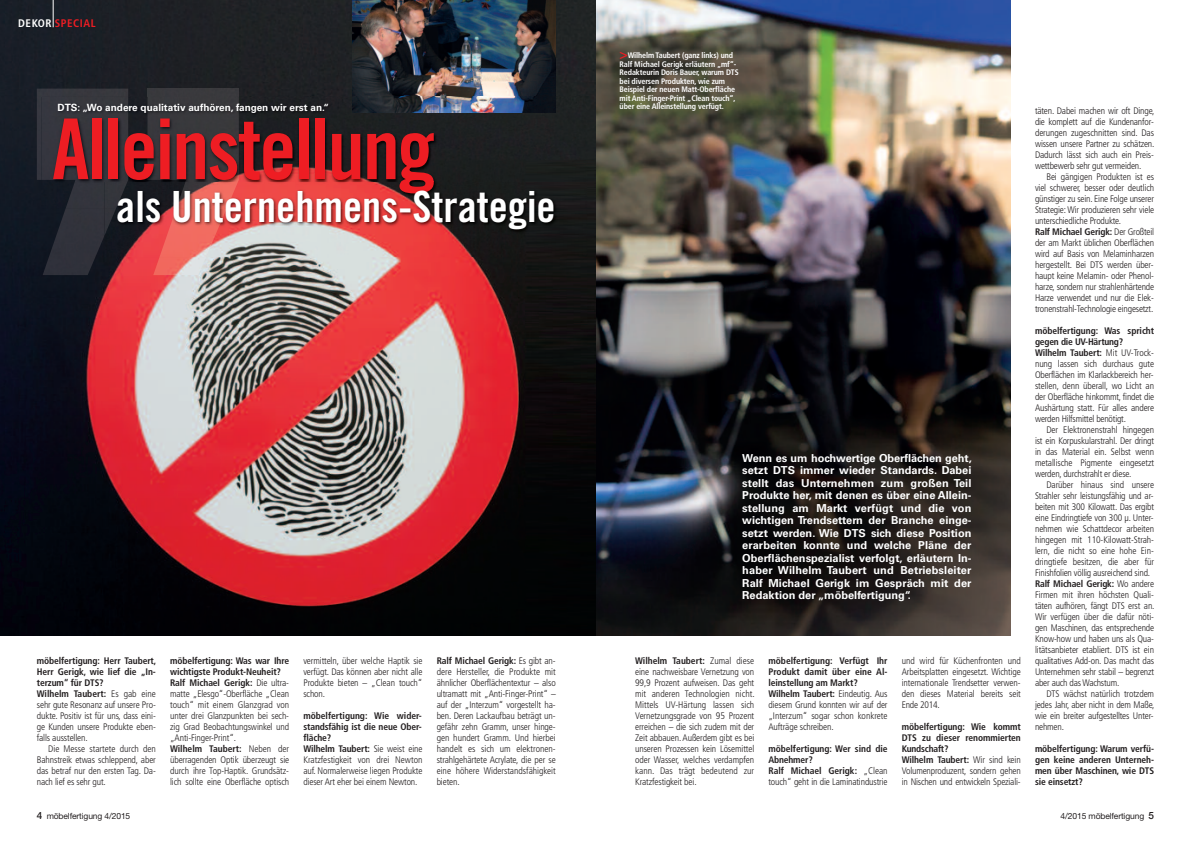
<style>
.page{position:relative;width:1191px;height:842px;background:#fff}
.page>*{position:absolute;margin:0;border:0;box-sizing:border-box;transform-origin:0 0}
.t1{font:84px "Trade Gothic LT Bold Cond Twenty";letter-spacing:-.025em;color:#ee1d23}
.t2{font:43px "Trade Gothic LT Bold Cond Twenty";color:#fff}
.t3{font:700 11px/12.5px "Univers LT";color:#fff;text-align:justify}
.t4{font:700 condensed 11px "Frutiger LT";letter-spacing:.05em;color:#ee1d23}
.t5{font:700 10px "Univers LT";color:#fff}
.t6{font:300 condensed 9.5px/11px "Frutiger LT";letter-spacing:-.015em;color:#231f20;text-align:justify}
.t7{font:700 condensed 9.5px/11px "Frutiger LT";letter-spacing:-.01em;color:#231f20}
.t8{font:8.5px "Helvetica Neue LT";letter-spacing:-.015em;color:#231f20}
.t9{font:700 condensed 8px/8.5px "Frutiger LT";letter-spacing:-.015em;color:#fff}
.s1{color:#fff}
.s2{font-size:14px;color:#ee1d23}
.s3{font-weight:700}
.s4{font-weight:300}
.s5{font-weight:500;font-size:10px}
</style>
<div class="page">
<img style="left:595px;top:0;width:415px;height:635px">
<svg style="left:0;top:0;width:595px;height:635px;background:#61393e"></svg>
<svg style="left:53px;top:0;width:1px;height:27px"></svg>
<img style="left:353px;top:0;width:203px;height:97px">
<img style="left:153px;top:257px;width:53px;height:18px">
<img style="left:147px;top:89px;width:92px;height:8px">
<img style="left:43px;top:209px;width:61px;height:66px">
<img style="left:37px;top:89px;width:91px;height:91px">
<img style="left:186px;top:97px;width:399px;height:85px">
<img style="left:128px;top:97px;width:58px;height:85px">
<img style="left:353px;top:97px;width:203px;height:16px">
<img style="left:41px;top:97px;width:87px;height:112px">
<img style="left:226px;top:182px;width:360px;height:75px">
<img style="left:104px;top:209px;width:55px;height:48px">
<img style="left:159px;top:209px;width:67px;height:48px">
<img style="left:104px;top:209px;width:12px;height:27px">
<img style="left:238px;top:182px;width:347px;height:27px">
<img style="left:127px;top:182px;width:49px;height:27px">
<img style="left:176px;top:182px;width:62px;height:27px">
<img style="left:104px;top:182px;width:23px;height:27px">
<img style="left:399px;top:182px;width:35px;height:11px">
<p class="t4" style="left:18px;top:19px;width:79px"><span class="s1">DEKOR</span> SPECIAL</p>
<p class="t5" style="left:58px;top:104px;width:273px">DTS: „Wo andere qualitativ aufhören, fangen wir erst an.“</p>
<h1 class="t1" style="left:52px;top:118px;width:385px">Alleinstellung</h1>
<h2 class="t2" style="left:116px;top:191px;width:441px">als Unternehmens-Strategie</h2>
<p class="t9" style="left:619px;top:52px;width:121px"><span class="s2">&gt;</span>Wilhelm Taubert (ganz links) und Ralf Michael Gerigk erläutern „mf“- Redakteurin Doris Bauer, warum DTS bei diversen Produkten, wie zum Beispiel der neuen Matt-Oberfläche mit Anti-Finger-Print „Clean touch“, über eine Alleinstellung verfügt.</p>
<p class="t3" style="left:742px;top:452px;width:231px">Wenn es um hochwertige Oberflächen geht, setzt DTS immer wieder Standards. Dabei stellt das Unternehmen zum großen Teil Produkte her, mit denen es über eine Allein&shy;stellung am Markt verfügt und die von wichtigen Trendsettern der Branche einge&shy;setzt werden. Wie DTS sich diese Position erarbeiten konnte und welche Pläne der Oberflächenspezialist verfolgt, erläutern In&shy;haber Wilhelm Taubert und Betriebsleiter Ralf Michael Gerigk im Gespräch mit der Redaktion der „möbelfertigung“.</p>
<p class="t6" style="left:37px;top:656px;width:121px;text-align:left"><span class="s3">möbelfertigung: Herr Taubert,<br>Herr Gerigk, wie lief die „In&shy;terzum“ für DTS?<br>Wilhelm Taubert:</span> Es gab eine sehr gute Resonanz auf unsere Pro&shy;dukte. Positiv ist für uns, dass eini&shy;ge Kunden unsere Produkte eben&shy;falls ausstellen.</p>
<p class="t6" style="left:37px;top:744px;width:121px;text-indent:11px">Die Messe startete durch den Bahnstreik etwas schleppend, aber das betraf nur den ersten Tag. Da&shy;nach lief es sehr gut.</p>
<p class="t6" style="left:170px;top:656px;width:121px;text-align:left"><span class="s3">möbelfertigung: Was war Ihre wichtigste Produkt-Neuheit?<br>Ralf Michael Gerigk:</span> Die ultra&shy;matte „Elesgo“-Oberfläche „Clean touch“ mit einem Glanzgrad von unter drei Glanzpunkten bei sech&shy;zig Grad Beobachtungswinkel und „Anti-Finger-Print“.<br><span class="s3">Wilhelm Taubert:</span> Neben der überragenden Optik überzeugt sie durch ihre Top-Haptik. Grundsätz&shy;lich sollte eine Oberfläche optisch</p>
<p class="t6" style="left:303px;top:656px;width:121px">vermitteln, über welche Haptik sie verfügt. Das können aber nicht alle Produkte bieten – „Clean touch“ schon.</p>
<p class="t6" style="left:303px;top:711px;width:121px;text-align:left"><span class="s3">möbelfertigung: Wie wider&shy;standsfähig ist die neue Ober&shy;fläche?<br>Wilhelm Taubert:</span> Sie weist eine<br>Kratzfestigkeit von drei Newton auf. Normalerweise liegen Produkte dieser Art eher bei einem Newton.</p>
<p class="t6" style="left:437px;top:656px;width:121px"><span class="s3">Ralf Michael Gerigk:</span> Es gibt an&shy;dere Hersteller, die Produkte mit ähnlicher Oberflächentextur – also ultramatt mit „Anti-Finger-Print“ – auf der „Interzum“ vorgestellt ha&shy;ben. Deren Lackaufbau beträgt un&shy;gefähr zehn Gramm, unser hinge&shy;gen hundert Gramm. Und hierbei handelt es sich um elektronen&shy;strahlgehärtete Acrylate, die per se eine höhere Widerstandsfähigkeit bieten.</p>
<p class="t6" style="left:635px;top:656px;width:121px"><span class="s3">Wilhelm Taubert:</span> Zumal diese eine nachweisbare Vernetzung von 99,9 Prozent aufweisen. Das geht mit anderen Technologien nicht.<br>Mittels UV-Härtung lassen sich Vernetzungsgrade von 95 Prozent erreichen – die sich zudem mit der Zeit abbauen.Außerdem gibt es bei unseren Prozessen kein Lösemittel oder Wasser, welches verdampfen kann. Das trägt bedeutend zur Kratzfestigkeit bei.</p>
<p class="t6" style="left:768px;top:656px;width:121px;text-align:left"><span class="s3">möbelfertigung: Verfügt Ihr<br>Produkt damit über eine Al&shy;leinstellung am Markt?<br>Wilhelm Taubert:</span> Eindeutig. Aus diesem Grund konnten wir auf der „Interzum“ sogar schon konkrete<br>Aufträge schreiben.</p>
<p class="t7" style="left:768px;top:744px;width:121px">möbelfertigung: Wer sind die<br>Abnehmer?<br>Ralf Michael Gerigk: <span class="s4">„Clean touch“ geht in die Laminatindustrie</span></p>
<p class="t6" style="left:901px;top:656px;width:121px">und wird für Küchenfronten und Arbeitsplatten eingesetzt. Wichtige internationale Trendsetter verwen&shy;den dieses Material bereits seit Ende 2014.</p>
<p class="t7" style="left:901px;top:722px;width:121px">möbelfertigung: Wie kommt<br>DTS zu dieser renommierten<br>Kundschaft?<br>Wilhelm Taubert: <span class="s4">Wir sind kein<br>Volumenproduzent, sondern gehen in Nischen und entwickeln Speziali-</span></p>
<p class="t6" style="left:1035px;top:106px;width:121px">täten. Dabei machen wir oft Dinge, die komplett auf die Kundenanfor&shy;derungen zugeschnitten sind. Das wissen unsere Partner zu schätzen.<br>Dadurch lässt sich auch ein Preis&shy;wettbewerb sehr gut vermeiden.</p>
<p class="t6" style="left:1035px;top:172px;width:121px;text-align:left;text-indent:11px">Bei gängigen Produkten ist es viel schwerer, besser oder deutlich günstiger zu sein. Eine Folge unserer Strategie: Wir produzieren sehr viele unterschiedliche Produkte.<br><span class="s3">Ralf Michael Gerigk:</span> Der Großteil der am Markt üblichen Oberflächen wird auf Basis von Melaminharzen hergestellt. Bei DTS werden über&shy;haupt keine Melamin- oder Phenol&shy;harze, sondern nur strahlenhärtende Harze verwendet und nur die Elek&shy;tronenstrahl-Technologie eingesetzt.</p>
<p class="t6" style="left:1035px;top:326px;width:121px;text-align:left"><span class="s3">möbelfertigung: Was spricht gegen die UV-Härtung?<br>Wilhelm Taubert:</span> Mit UV-Trock&shy;nung lassen sich durchaus gute<br>Oberflächen im Klarlackbereich her&shy;stellen, denn überall, wo Licht an der Oberfläche hinkommt, findet die<br>Aushärtung statt. Für alles andere werden Hilfsmittel benötigt.</p>
<p class="t6" style="left:1035px;top:425px;width:121px;text-indent:11px">Der Elektronenstrahl hingegen ist ein Korpuskularstrahl. Der dringt in das Material ein. Selbst wenn metallische Pigmente eingesetzt werden, durchstrahlt er diese.</p>
<p class="t6" style="left:1035px;top:480px;width:121px;text-align:left;text-indent:11px">Darüber hinaus sind unsere Strahler sehr leistungsfähig und ar&shy;beiten mit 300 Kilowatt. Das ergibt eine Eindringtiefe von 300 µ. Unter&shy;nehmen wie Schattdecor arbeiten hingegen mit 110-Kilowatt-Strah&shy;lern, die nicht so eine hohe Ein&shy;dringtiefe besitzen, die aber für Finishfolien völlig ausreichend sind.<br><span class="s3">Ralf Michael Gerigk:</span> Wo andere Firmen mit ihren höchsten Quali&shy;täten aufhören, fängt DTS erst an.<br>Wir verfügen über die dafür nöti&shy;gen Maschinen, das entsprechende Know-how und haben uns als Qua&shy;litätsanbieter etabliert. DTS ist ein qualitatives Add-on. Das macht das Unternehmen sehr stabil – begrenzt aber auch das Wachstum.</p>
<p class="t6" style="left:1035px;top:689px;width:121px;text-indent:11px">DTS wächst natürlich trotzdem jedes Jahr, aber nicht in dem Maße, wie ein breiter aufgestelltes Unter&shy;nehmen.</p>
<p class="t7" style="left:1035px;top:744px;width:121px;text-align:justify">möbelfertigung: Warum verfü&shy;gen keine anderen Unterneh&shy;men über Maschinen, wie DTS sie einsetzt?</p>
<p class="t8" style="left:37px;top:813px;width:95px"><span class="s5">4</span> möbelfertigung 4/2015</p>
<p class="t8" style="left:1060px;top:813px;width:95px">4/2015 möbelfertigung <span class="s5">5</span></p>
</div>
